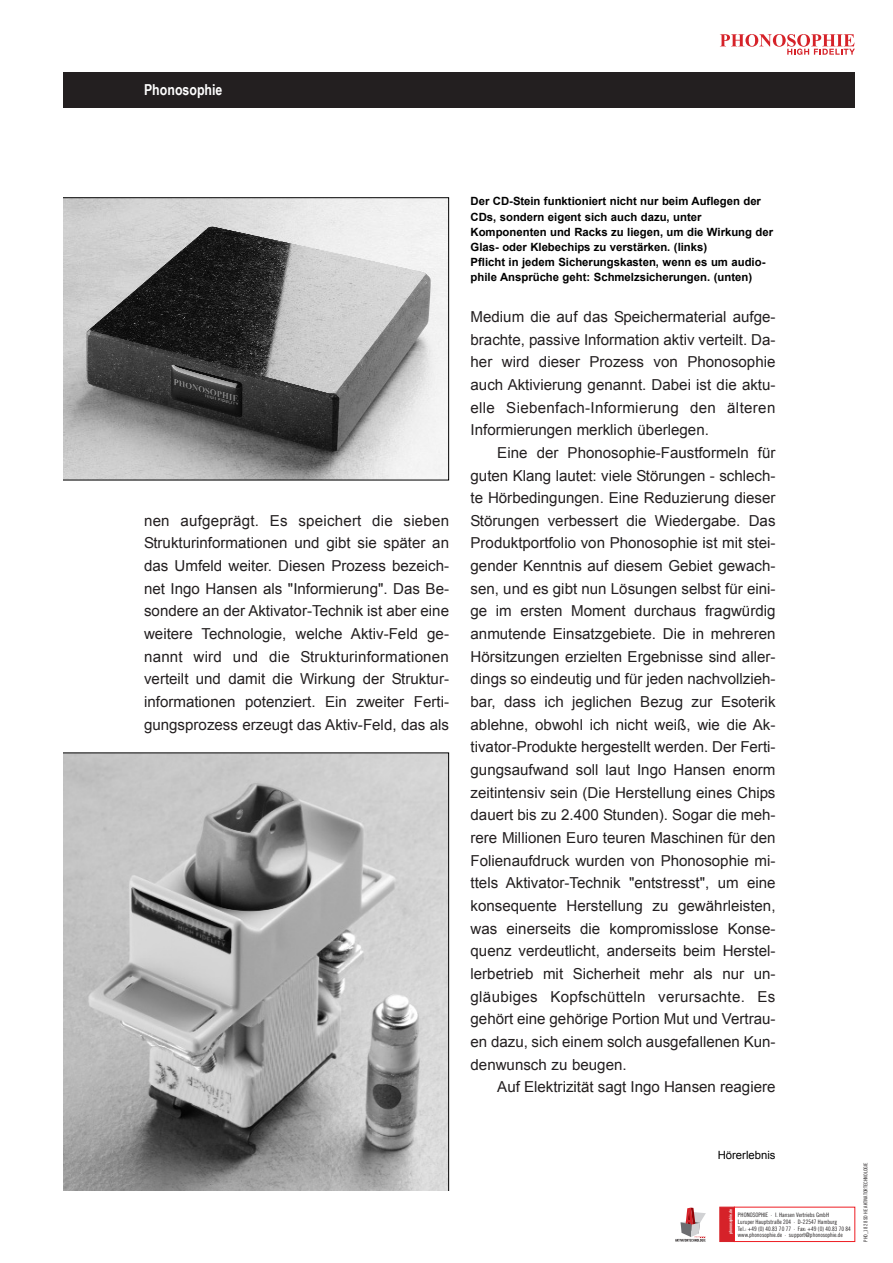
<style>
.page{position:relative;width:893px;height:1263px;background:#fff}
.page>*{position:absolute;margin:0;border:0;box-sizing:border-box;transform-origin:0 0}
.t1{font:15.15px/22.6px "Arial";color:#231f20;text-align:justify}
.t2{font:700 15.15px "Arial Narrow";color:#fff}
.t3{font:700 11.4px/15.1px "Arial";color:#000}
.t4{font:11.4px "Arial";color:#000}
.t5{font:6px/6.6px "Trade Gothic LT Com Cn 18";color:#231f20}
.t6{font:5.25px "Trade Gothic LT Com Cn 18";color:#231f20}
.t7{font:4.2px "Trade Gothic LT Com Bd Cn 20";color:#fff}
</style>
<div class="page">
<svg style="left:720px;top:34px;width:135px;height:21px"></svg>
<div style="left:720px;top:1207px;width:14px;height:34px;background:#d62229"></div>
<svg style="left:675px;top:1207px;width:31px;height:34px"></svg>
<div style="left:64px;top:73px;width:791px;height:35px;background:#231f20"></div>
<svg style="left:64px;top:752px;width:385px;height:438px;background:#aaa"></svg>
<svg style="left:64px;top:197px;width:385px;height:283px;background:#959595"></svg>
<p class="t2" style="left:144px;top:79px;width:80px">Phonosophie</p>
<p class="t1" style="left:144px;top:509px;width:307px">nen aufgeprägt. Es speichert die sieben Strukturinformationen und gibt sie später an das Umfeld weiter. Diesen Prozess bezeich&shy;net Ingo Hansen als "Informierung". Das Be&shy;sondere an der Aktivator-Technik ist aber eine weitere Technologie, welche Aktiv-Feld ge&shy;nannt wird und die Strukturinformationen verteilt und damit die Wirkung der Struktur&shy;informationen potenziert. Ein zweiter Ferti&shy;gungsprozess erzeugt das Aktiv-Feld, das als</p>
<p class="t3" style="left:470px;top:194px;width:304px">Der CD-Stein funktioniert nicht nur beim Auflegen der CDs, sondern eigent sich auch dazu, unter Komponenten und Racks zu liegen, um die Wirkung der Glas- oder Klebechips zu verstärken. (links)<br>Pflicht in jedem Sicherungskasten, wenn es um audio&shy;phile Ansprüche geht: Schmelzsicherungen. (unten)</p>
<p class="t1" style="left:470px;top:305px;width:307px">Medium die auf das Speichermaterial aufge&shy;brachte, passive Information aktiv verteilt. Da&shy;her wird dieser Prozess von Phonosophie auch Aktivierung genannt. Dabei ist die aktu&shy;elle Siebenfach-Informierung den älteren Informierungen merklich überlegen.</p>
<p class="t1" style="left:470px;top:441px;width:307px;text-indent:27px">Eine der Phonosophie-Faustformeln für guten Klang lautet: viele Störungen - schlech&shy;te Hörbedingungen. Eine Reduzierung dieser Störungen verbessert die Wiedergabe. Das Produktportfolio von Phonosophie ist mit stei&shy;gender Kenntnis auf diesem Gebiet gewach&shy;sen, und es gibt nun Lösungen selbst für eini&shy;ge im ersten Moment durchaus fragwürdig anmutende Einsatzgebiete. Die in mehreren Hörsitzungen erzielten Ergebnisse sind aller&shy;dings so eindeutig und für jeden nachvollzieh&shy;bar, dass ich jeglichen Bezug zur Esoterik ablehne, obwohl ich nicht weiß, wie die Ak&shy;tivator-Produkte hergestellt werden. Der Ferti&shy;gungsaufwand soll laut Ingo Hansen enorm zeitintensiv sein (Die Herstellung eines Chips dauert bis zu 2.400 Stunden). Sogar die meh&shy;rere Millionen Euro teuren Maschinen für den Folienaufdruck wurden von Phonosophie mi&shy;ttels Aktivator-Technik "entstresst", um eine konsequente Herstellung zu gewährleisten, was einerseits die kompromisslose Konse&shy;quenz verdeutlicht, anderseits beim Herstel&shy;lerbetrieb mit Sicherheit mehr als nur un&shy;gläubiges Kopfschütteln verursachte. Es gehört eine gehörige Portion Mut und Vertrau&shy;en dazu, sich einem solch ausgefallenen Kun&shy;denwunsch zu beugen.</p>
<p class="t1" style="left:497px;top:1076px;width:280px">Auf Elektrizität sagt Ingo Hansen reagiere</p>
<p class="t4" style="left:718px;top:1147px;width:59px">Hörerlebnis</p>
<p class="t7" style="left:728px;top:1233px;width:26px;rotate:-90deg">phonosophie.de</p>
<p class="t5" style="left:738px;top:1212px;width:115px">PHONOSOPHIE · I. Hansen Vertriebs GmbH<br>Luruper Hauptstraße 204 · D-22547 Hamburg<br>Tel.: +49 (0) 40.83 70 77 · Fax: +49 (0) 40.83 70 84 www.phonosophie.de · support@phonosophie.de</p>
<p class="t6" style="left:862px;top:1242px;width:81px;rotate:-90deg">PHO_18 28 SD HE AKTIVATORTECHNOLOGIE</p>
</div>
